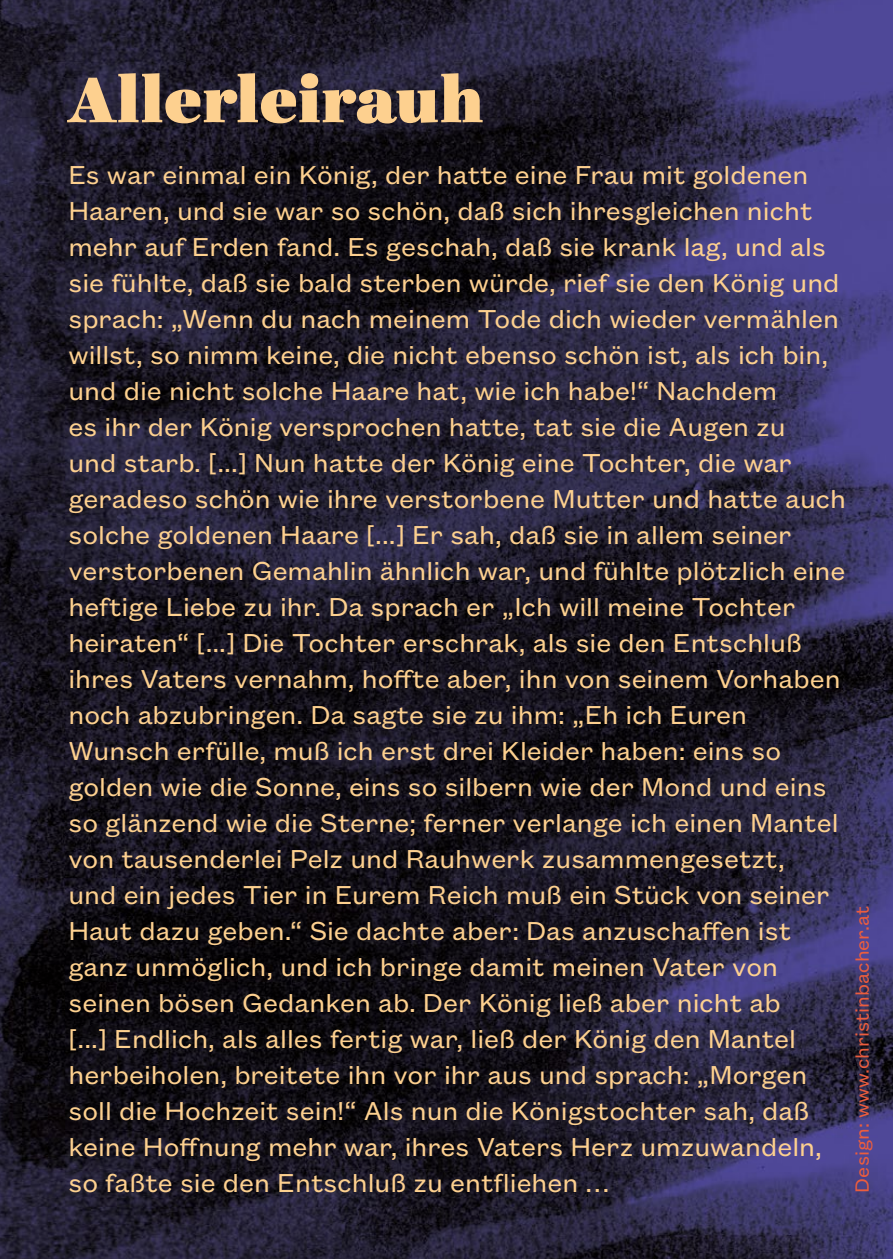
<style>
.page{position:relative;width:893px;height:1259px;background:#fff}
.page>*{position:absolute;margin:0;border:0;box-sizing:border-box;transform-origin:0 0}
.t1{font:900 69px "Ingeborg";color:#fdd08f}
.t2{font:28.5px/36px "Founders Grotesk Text";color:#fdd08f}
.t3{font:21px "Founders Grotesk Text";color:#eb5d3e}
</style>
<div class="page">
<img style="left:0;top:0;width:893px;height:1259px">
<p class="t1" style="left:68px;top:55px;width:417px">Allerleirauh</p>
<p class="t2" style="left:68px;top:155px;width:779px">Es war einmal ein König, der hatte eine Frau mit goldenen Haaren, und sie war so schön, daß sich ihresgleichen nicht mehr auf Erden fand. Es geschah, daß sie krank lag, und als sie fühlte, daß sie bald sterben würde, rief sie den König und sprach: „Wenn du nach meinem Tode dich wieder vermählen willst, so nimm keine, die nicht ebenso schön ist, als ich bin, und die nicht solche Haare hat, wie ich habe!“ Nachdem<br>es ihr der König versprochen hatte, tat sie die Augen zu<br>und starb. [...] Nun hatte der König eine Tochter, die war geradeso schön wie ihre verstorbene Mutter und hatte auch solche goldenen Haare [...] Er sah, daß sie in allem seiner verstorbenen Gemahlin ähnlich war, und fühlte plötzlich eine heftige Liebe zu ihr. Da sprach er „Ich will meine Tochter heiraten“ [...] Die Tochter erschrak, als sie den Entschluß ihres Vaters vernahm, hoffte aber, ihn von seinem Vorhaben noch abzubringen. Da sagte sie zu ihm: „Eh ich Euren Wunsch erfülle, muß ich erst drei Kleider haben: eins so golden wie die Sonne, eins so silbern wie der Mond und eins so glänzend wie die Sterne; ferner verlange ich einen Mantel von tausenderlei Pelz und Rauhwerk zusammengesetzt,<br>und ein jedes Tier in Eurem Reich muß ein Stück von seiner Haut dazu geben.“ Sie dachte aber: Das anzuschaffen ist ganz unmöglich, und ich bringe damit meinen Vater von seinen bösen Gedanken ab. Der König ließ aber nicht ab<br>[...] Endlich, als alles fertig war, ließ der König den Mantel herbeiholen, breitete ihn vor ihr aus und sprach: „Morgen soll die Hochzeit sein!“ Als nun die Königstochter sah, daß keine Hoffnung mehr war, ihres Vaters Herz umzuwandeln, so faßte sie den Entschluß zu entfliehen …</p>
<p class="t3" style="left:848px;top:1192px;width:288px;rotate:-90deg">Design: www.christinbacher.at</p>
</div>
